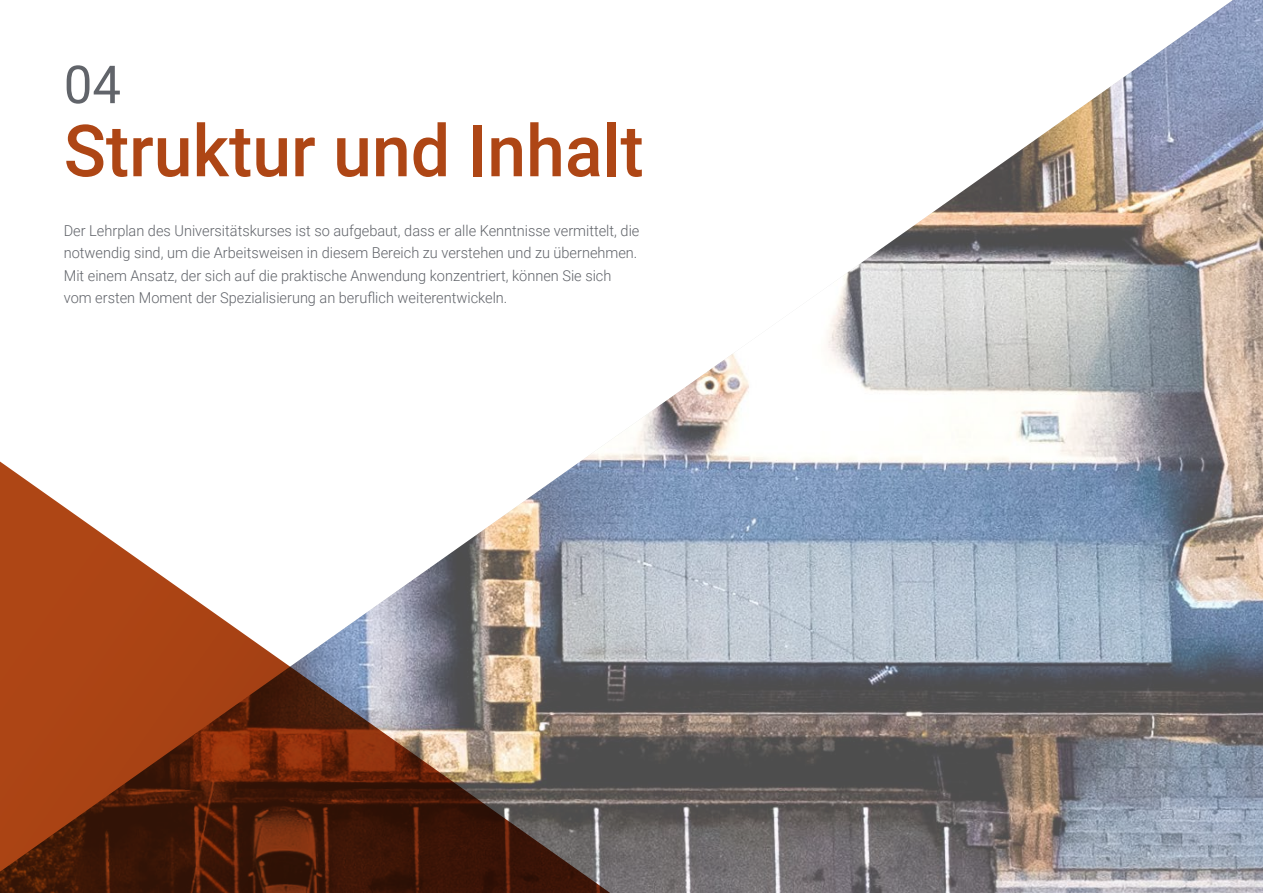
<style>
.page{position:relative;width:1263px;height:893px;background:#fff}
.page>*{position:absolute;margin:0;border:0;box-sizing:border-box;transform-origin:0 0}
.t1{font:500 72px "Roboto";color:#ae4615}
.t2{font:52.5px "Roboto";color:#61646a}
.t3{font:300 15px/22.5px "Roboto";color:#61646a}
</style>
<div class="page">
<img style="left:611px;top:0;width:652px;height:893px">
<svg style="left:0;top:446px;width:640px;height:447px"></svg>
<h2 class="t2" style="left:64px;top:48px;width:59px">04</h2>
<h1 class="t1" style="left:64px;top:100px;width:581px">Struktur und Inhalt</h1>
<p class="t3" style="left:64px;top:218px;width:577px">Der Lehrplan des Universitätskurses ist so aufgebaut, dass er alle Kenntnisse vermittelt, die notwendig sind, um die Arbeitsweisen in diesem Bereich zu verstehen und zu übernehmen.<br>Mit einem Ansatz, der sich auf die praktische Anwendung konzentriert, können Sie sich vom ersten Moment der Spezialisierung an beruflich weiterentwickeln.</p>
</div>
